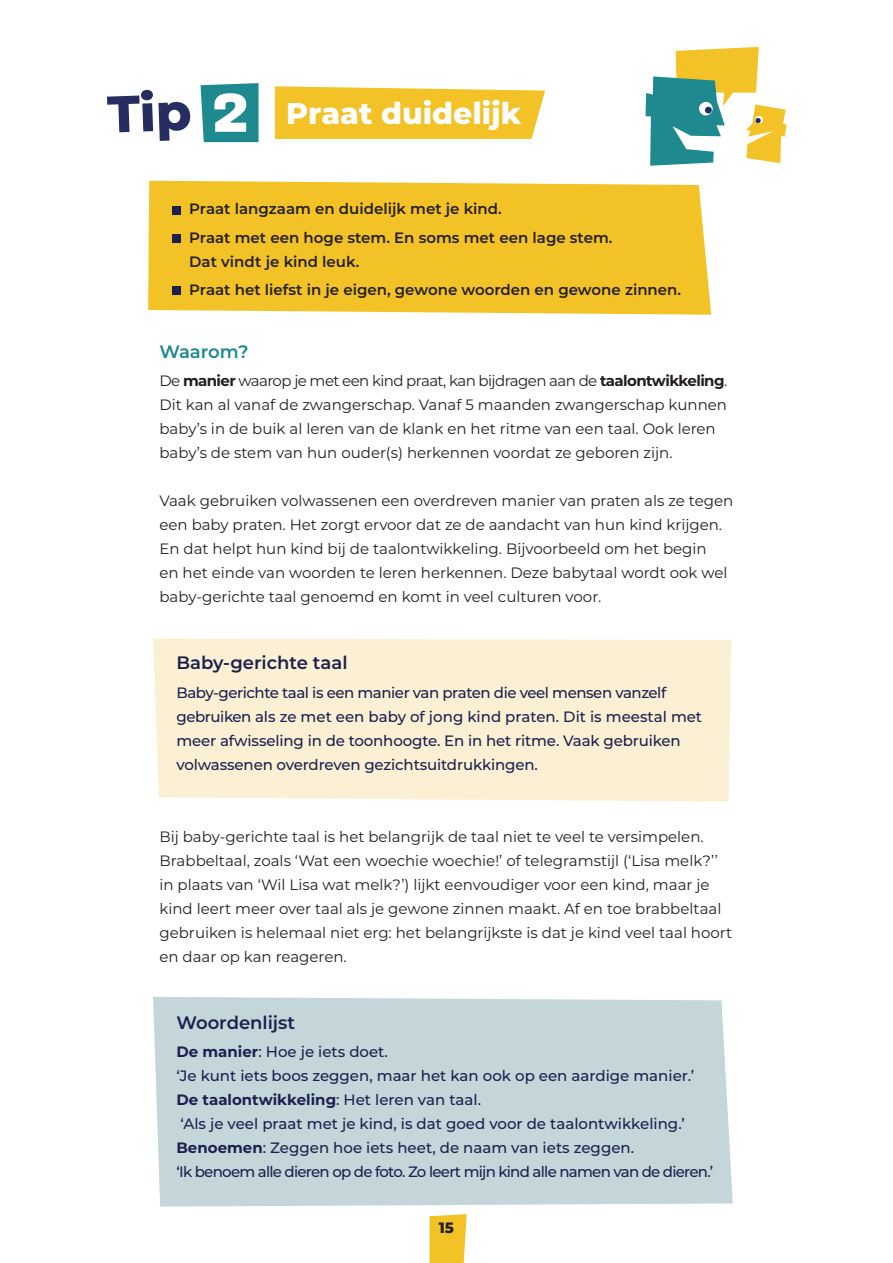
<style>
.page{position:relative;width:893px;height:1263px;background:#fff}
.page>*{position:absolute;margin:0;border:0;box-sizing:border-box;transform-origin:0 0}
.t1{font:900 56.7px "Loos Normal";color:#fff}
.t2{font:800 30px "Montserrat";color:#fff}
.Tussenkop{font:600 18px "Montserrat";color:#1b204e}
.Tussenkop-2{font:600 18px "Montserrat";color:#1f8990}
.Body{font:15px/24px "Montserrat";color:#231f20}
.Kadertekst{font:500 15px/24px "Montserrat";letter-spacing:-.01em;color:#1b204e}
.Body-2{font:600 15px/24px "Montserrat";color:#231f20}
.Kadertekst-2{font:500 15px "Montserrat";letter-spacing:-.05em;color:#1b204e}
.Kadertekst-3{font:700 15px "Montserrat";color:#1b204e}
.t3{font:800 15px "Montserrat";color:#231f20}
.s1{font-weight:700}
.s2{font-weight:500}
</style>
<div class="page">
<div style="left:153px;top:997px;width:580px;height:209px;background:#c4d6da"></div>
<div style="left:153px;top:639px;width:578px;height:162px;background:#fbf0d3"></div>
<svg style="left:275px;top:86px;width:270px;height:53px;background:#f3c535"></svg>
<svg style="left:201px;top:83px;width:58px;height:59px;background:#298e95"></svg>
<svg style="left:645px;top:47px;width:142px;height:119px"></svg>
<div style="left:148px;top:181px;width:563px;height:134px;background:#f3c227"></div>
<div style="left:172px;top:206px;width:9px;height:8px;background:#1b204e"></div>
<div style="left:172px;top:234px;width:9px;height:9px;background:#1b204e"></div>
<div style="left:172px;top:286px;width:9px;height:9px;background:#1b204e"></div>
<svg style="left:429px;top:1214px;width:38px;height:49px;background:#f3c738"></svg>
<p class="t1" style="left:212px;top:71px;width:37px">2</p>
<p class="t2" style="left:286px;top:91px;width:237px">Praat duidelijk</p>
<p class="Body-2" style="left:189px;top:196px;width:314px">Praat langzaam en duidelijk met je kind.</p>
<p class="Body-2" style="left:189px;top:225px;width:425px">Praat met een hoge stem. En soms met een lage stem.<br>Dat vindt je kind leuk.</p>
<p class="Body-2" style="left:189px;top:277px;width:493px">Praat het liefst in je eigen, gewone woorden en gewone zinnen.</p>
<p class="Tussenkop-2" style="left:159px;top:338px;width:91px">Waarom?</p>
<p class="Body" style="left:159px;top:368px;width:569px">De <span class="s1">manier</span> waarop je met een kind praat, kan bijdragen aan de <span class="s1">taalontwikkeling</span>.<br>Dit kan al vanaf de zwangerschap. Vanaf 5 maanden zwangerschap kunnen baby’s in de buik al leren van de klank en het ritme van een taal. Ook leren baby’s de stem van hun ouder(s) herkennen voordat ze geboren zijn.</p>
<p class="Body" style="left:159px;top:488px;width:575px">Vaak gebruiken volwassenen een overdreven manier van praten als ze tegen een baby praten. Het zorgt ervoor dat ze de aandacht van hun kind krijgen.<br>En dat helpt hun kind bij de taalontwikkeling. Bijvoorbeeld om het begin<br>en het einde van woorden te leren herkennen. Deze babytaal wordt ook wel baby-gerichte taal genoemd en komt in veel culturen voor.</p>
<p class="Tussenkop" style="left:176px;top:650px;width:173px">Baby-gerichte taal</p>
<p class="Kadertekst" style="left:176px;top:680px;width:527px">Baby-gerichte taal is een manier van praten die veel mensen vanzelf gebruiken als ze met een baby of jong kind praten. Dit is meestal met meer afwisseling in de toonhoogte. En in het ritme. Vaak gebruiken volwassenen overdreven gezichtsuitdrukkingen.</p>
<p class="Body" style="left:159px;top:824px;width:574px">Bij baby-gerichte taal is het belangrijk de taal niet te veel te versimpelen.<br>Brabbeltaal, zoals ‘Wat een woechie woechie!’ of telegramstijl (‘Lisa melk?’’ in plaats van ‘Wil Lisa wat melk?’) lijkt eenvoudiger voor een kind, maar je kind leert meer over taal als je gewone zinnen maakt. Af en toe brabbeltaal gebruiken is helemaal niet erg: het belangrijkste is dat je kind veel taal hoort en daar op kan reageren.</p>
<p class="Tussenkop" style="left:176px;top:1010px;width:120px">Woordenlijst</p>
<p class="Kadertekst" style="left:176px;top:1039px;width:213px"><span class="s1">De manier</span>: Hoe je iets doet.</p>
<p class="Kadertekst" style="left:176px;top:1063px;width:519px">‘Je kunt iets boos zeggen, maar het kan ook op een aardige manier.’</p>
<p class="Kadertekst-3" style="left:176px;top:1089px;width:306px">De taalontwikkeling<span class="s2">: Het leren van taal.</span></p>
<p class="Kadertekst" style="left:180px;top:1111px;width:506px">‘Als je veel praat met je kind, is dat goed voor de taalontwikkeling.’</p>
<p class="Kadertekst" style="left:176px;top:1135px;width:459px"><span class="s1">Benoemen</span>: Zeggen hoe iets heet, de naam van iets zeggen.</p>
<p class="Kadertekst-2" style="left:176px;top:1162px;width:538px">‘Ik benoem alle dieren op de foto. Zo leert mijn kind alle namen van de dieren.’</p>
<p class="t3" style="left:439px;top:1217px;width:17px">15</p>
</div>
